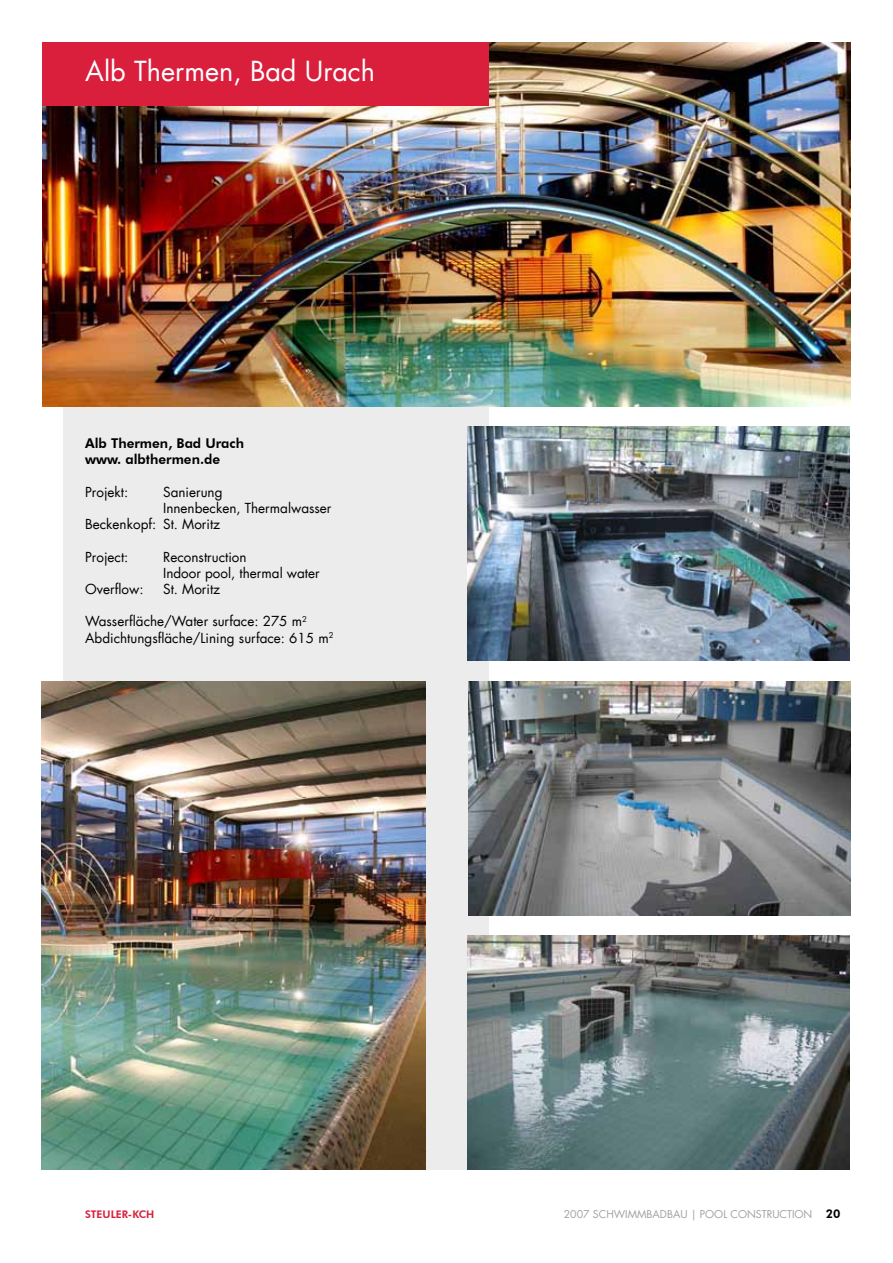
<style>
.page{position:relative;width:893px;height:1263px;background:#fff}
.page>*{position:absolute;margin:0;border:0;box-sizing:border-box;transform-origin:0 0}
.t1{font:27px "Futura LT";color:#fff}
.t2{font:13.5px/16.2px "Futura LT";color:#000}
.t3{font:800 13.5px/16.2px "Futura BT";color:#000}
.t4{font:800 12px "Futura BT";color:#000}
.t5{font:10.5px "Futura LT";color:#9fa1a4}
.t6{font:800 10.5px "Futura BT";color:#da1f3d}
</style>
<div class="page">
<div style="left:64px;top:385px;width:425px;height:784px;background:#ececed"></div>
<img style="left:43px;top:43px;width:807px;height:363px">
<div style="left:43px;top:43px;width:446px;height:63px;background:#da1f3d"></div>
<img style="left:42px;top:681px;width:383px;height:488px">
<img style="left:468px;top:935px;width:382px;height:234px">
<img style="left:468px;top:681px;width:382px;height:234px">
<img style="left:468px;top:427px;width:382px;height:233px">
<h1 class="t1" style="left:85px;top:54px;width:291px">Alb Thermen, Bad Urach</h1>
<p class="t3" style="left:85px;top:435px;width:160px">Alb Thermen, Bad Urach www. albthermen.de</p>
<p class="t2" style="left:85px;top:484px;width:45px">Projekt:</p>
<p class="t2" style="left:163px;top:484px;width:61px">Sanierung</p>
<p class="t2" style="left:163px;top:500px;width:170px">Innenbecken, Thermalwasser</p>
<p class="t2" style="left:85px;top:516px;width:137px">Beckenkopf: St. Moritz</p>
<p class="t2" style="left:85px;top:549px;width:45px">Project:</p>
<p class="t2" style="left:163px;top:549px;width:158px">Reconstruction<br>Indoor pool, thermal water</p>
<p class="t2" style="left:85px;top:581px;width:60px">Overflow:</p>
<p class="t2" style="left:163px;top:581px;width:59px">St. Moritz</p>
<p class="t2" style="left:85px;top:613px;width:250px">Wasserfläche/Water surface: 275 m<sup>2<br></sup>Abdichtungsfläche/Lining surface: 615 m<sup>2</sup></p>
<p class="t6" style="left:85px;top:1208px;width:71px">STEULER-KCH</p>
<p class="t5" style="left:564px;top:1208px;width:150px">2007 SCHWIMMBADBAU | Pool</p>
<p class="t5" style="left:730px;top:1208px;width:17px">Cons</p>
<p class="t5" style="left:762px;top:1208px;width:13px">truc</p>
<p class="t5" style="left:787px;top:1208px;width:13px">tion</p>
<p class="t4" style="left:826px;top:1207px;width:16px">20</p>
</div>
